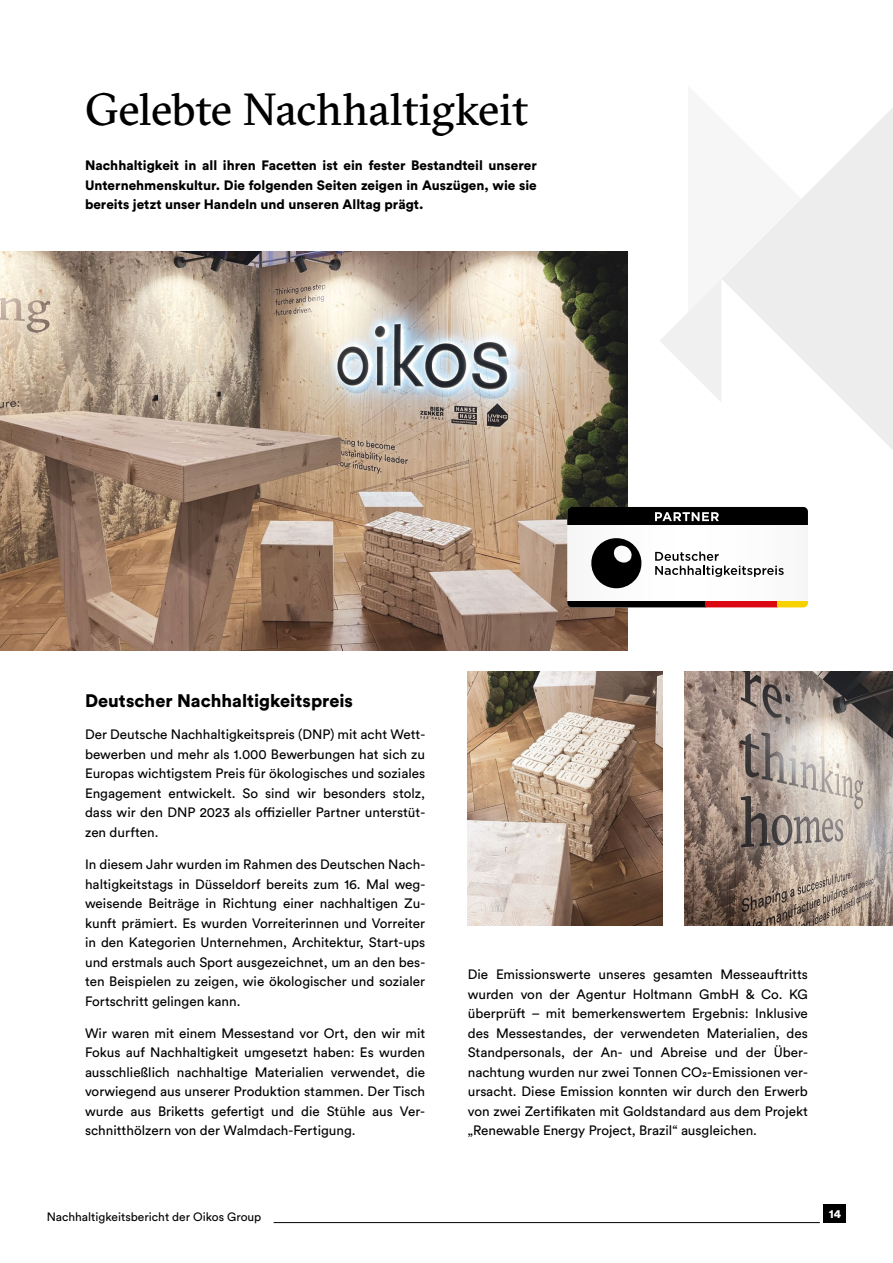
<style>
.page{position:relative;width:893px;height:1263px;background:#fff}
.page>*{position:absolute;margin:0;border:0;box-sizing:border-box;transform-origin:0 0}
.t1{font:45px "GT Sectra";letter-spacing:-.01em;color:#000}
.t2{font:900 18px "Circular Std";color:#000}
.t3{font:13.5px/19.5px "Circular Std";color:#000;text-align:justify}
.t4{font:900 13.5px/19.5px "Circular Std";color:#000;text-align:justify}
.t5{font:12px "Circular Std";color:#000}
.t6{font:900 12px "Circular Std";color:#fff}
</style>
<div class="page">
<div style="left:824px;top:1204px;width:22px;height:18px;background:#000"></div>
<hr style="left:274px;top:1222px;width:546px;height:1px;background:#000">
<img style="left:0;top:252px;width:627px;height:398px">
<img style="left:684px;top:671px;width:209px;height:255px">
<img style="left:468px;top:671px;width:195px;height:255px">
<svg style="left:801px;top:108px;width:92px;height:342px;fill:#ededed"></svg>
<svg style="left:660px;top:200px;width:141px;height:201px"></svg>
<svg style="left:567px;top:507px;width:241px;height:100px"></svg>
<h1 class="t1" style="left:85px;top:84px;width:445px">Gelebte Nachhaltigkeit</h1>
<p class="t4" style="left:85px;top:155px;width:453px">Nachhaltigkeit in all ihren Facetten ist ein fester Bestandteil unserer Unternehmenskultur. Die folgenden Seiten zeigen in Auszügen, wie sie bereits jetzt unser Handeln und unseren Alltag prägt.</p>
<h2 class="t2" style="left:85px;top:689px;width:269px">Deutscher Nachhaltigkeitspreis</h2>
<p class="t3" style="left:85px;top:725px;width:342px">Der Deutsche Nachhaltigkeitspreis (DNP) mit acht Wett&shy;bewerben und mehr als 1.000 Bewerbungen hat sich zu Europas wichtigstem Preis für ökologisches und soziales Engagement entwickelt. So sind wir besonders stolz, dass wir den DNP 2023 als offizieller Partner unterstüt&shy;zen durften.</p>
<p class="t3" style="left:85px;top:854px;width:342px">In diesem Jahr wurden im Rahmen des Deutschen Nach&shy;haltigkeitstags in Düsseldorf bereits zum 16. Mal weg&shy;weisende Beiträge in Richtung einer nachhaltigen Zu&shy;kunft prämiert. Es wurden Vorreiterinnen und Vorreiter in den Kategorien Unternehmen, Architektur, Start-ups und erstmals auch Sport ausgezeichnet, um an den bes&shy;ten Beispielen zu zeigen, wie ökologischer und sozialer Fortschritt gelingen kann.</p>
<p class="t3" style="left:85px;top:1023px;width:342px">Wir waren mit einem Messestand vor Ort, den wir mit Fokus auf Nachhaltigkeit umgesetzt haben: Es wurden ausschließlich nachhaltige Materialien verwendet, die vorwiegend aus unserer Produktion stammen. Der Tisch wurde aus Briketts gefertigt und die Stühle aus Ver&shy;schnitthölzern von der Walmdach-Fertigung.</p>
<p class="t3" style="left:468px;top:965px;width:342px">Die Emissionswerte unseres gesamten Messeauftritts wurden von der Agentur Holtmann GmbH &amp; Co. KG überprüft – mit bemerkenswertem Ergebnis: Inklusive des Messestandes, der verwendeten Materialien, des Standpersonals, der An- und Abreise und der Über&shy;nachtung wurden nur zwei Tonnen CO2-Emissionen ver&shy;ursacht. Diese Emission konnten wir durch den Erwerb von zwei Zertifikaten mit Goldstandard aus dem Projekt „Renewable Energy Project, Brazil“ ausgleichen.</p>
<p class="t5" style="left:47px;top:1209px;width:216px">Nachhaltigkeitsbericht der Oikos Group</p>
<p class="t6" style="left:829px;top:1206px;width:14px">14</p>
</div>
